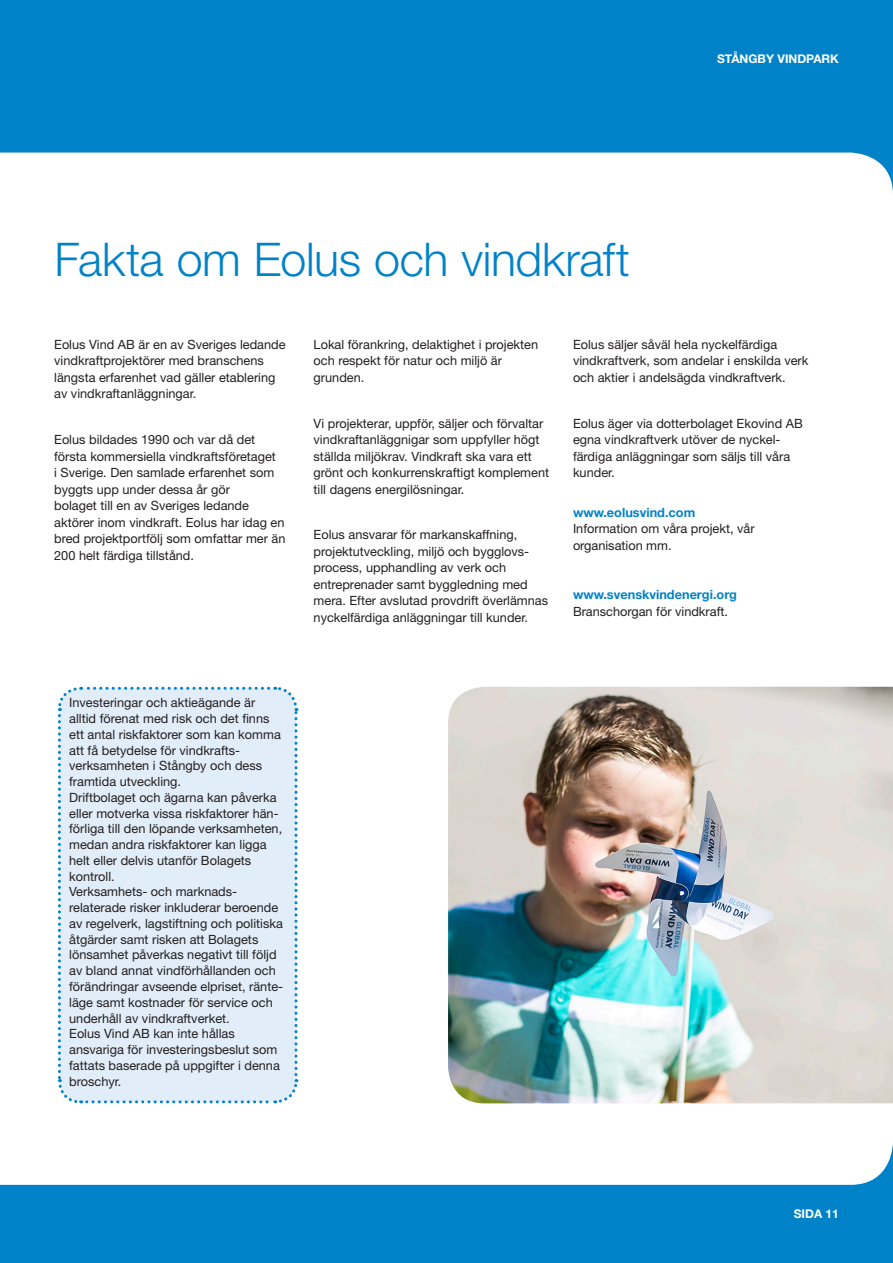
<style>
.page{position:relative;width:893px;height:1263px;background:#0082c9}
.page>*{position:absolute;margin:0;border:0;box-sizing:border-box;transform-origin:0 0}
.Eolus_Rubrik{font:300 46.5px "Helvetica Neue LT Std";letter-spacing:-.005em;color:#0082c9}
.Eolus_brödtext{font:12.75px/16.5px "Helvetica Neue LT Std";color:#231f20}
.t1{font:700 12.75px "Helvetica Neue LT Std";color:#0082c9}
.t2{font:700 12px "Helvetica Neue LT Std";color:#fff}
</style>
<div class="page">
<div style="left:0;top:153px;width:893px;height:1032px;background:#fff"></div>
<img style="left:448px;top:687px;width:445px;height:416px">
<div style="left:56px;top:685px;width:243px;height:420px;background:#e1edf8"></div>
<p class="Eolus_Rubrik" style="left:54px;top:231px;width:577px">Fakta om Eolus och vindkraft</p>
<p class="t2" style="left:717px;top:51px;width:123px">STÅNGBY VINDPARK</p>
<p class="Eolus_brödtext" style="left:54px;top:336px;width:233px">Eolus Vind AB är en av Sveriges ledande vindkraftprojektörer med branschens längsta erfarenhet vad gäller etablering av vindkraftanläggningar.</p>
<p class="Eolus_brödtext" style="left:54px;top:431px;width:233px">Eolus bildades 1990 och var då det första kommersiella vindkraftsföretaget<br>i Sverige. Den samlade erfarenhet som byggts upp under dessa år gör<br>bolaget till en av Sveriges ledande aktörer inom vindkraft. Eolus har idag en bred projektportfölj som omfattar mer än 200 helt färdiga tillstånd.</p>
<p class="Eolus_brödtext" style="left:314px;top:336px;width:226px">Lokal förankring, delaktighet i projekten och respekt för natur och miljö är grunden.</p>
<p class="Eolus_brödtext" style="left:314px;top:415px;width:237px">Vi projekterar, uppför, säljer och förvaltar vindkraftanläggnigar som uppfyller högt ställda miljökrav. Vindkraft ska vara ett grönt och konkurrenskraftigt komplement till dagens energilösningar.</p>
<p class="Eolus_brödtext" style="left:314px;top:526px;width:236px">Eolus ansvarar för markanskaffning, projektutveckling, miljö och bygglovs&shy;process, upphandling av verk och entreprenader samt byggledning med mera. Efter avslutad provdrift överlämnas nyckelfärdiga anläggningar till kunder.</p>
<p class="Eolus_brödtext" style="left:573px;top:336px;width:237px">Eolus säljer såväl hela nyckelfärdiga vindkraftverk, som andelar i enskilda verk och aktier i andelsägda vindkraftverk.</p>
<p class="Eolus_brödtext" style="left:573px;top:415px;width:231px">Eolus äger via dotterbolaget Ekovind AB egna vindkraftverk utöver de nyckel&shy;färdiga anläggningar som säljs till våra kunder.</p>
<p class="t1" style="left:573px;top:504px;width:124px">www.eolusvind.com</p>
<p class="Eolus_brödtext" style="left:573px;top:520px;width:183px">Information om våra projekt, vår</p>
<p class="Eolus_brödtext" style="left:573px;top:536px;width:100px">organisation mm.</p>
<p class="t1" style="left:573px;top:587px;width:166px">www.svenskvindenergi.org</p>
<p class="Eolus_brödtext" style="left:573px;top:602px;width:157px">Branschorgan för vindkraft.</p>
<p class="Eolus_brödtext" style="left:69px;top:694px;width:188px">Investeringar och aktieägande är</p>
<p class="Eolus_brödtext" style="left:69px;top:711px;width:213px;line-height:15.8px">alltid förenat med risk och det finns ett antal riskfaktorer som kan komma att få betydelse för vindkrafts-</p>
<p class="Eolus_brödtext" style="left:69px;top:758px;width:194px;line-height:15.8px">verksamheten i Stångby och dess framtida utveckling.</p>
<p class="Eolus_brödtext" style="left:69px;top:789px;width:215px;line-height:15.8px">Driftbolaget och ägarna kan påverka eller motverka vissa riskfaktorer hän&shy;förliga till den löpande verksamheten, medan andra riskfaktorer kan ligga helt eller delvis utanför Bolagets</p>
<p class="Eolus_brödtext" style="left:69px;top:868px;width:47px">kontroll.</p>
<p class="Eolus_brödtext" style="left:69px;top:883px;width:169px">Verksamhets- och marknads-</p>
<p class="Eolus_brödtext" style="left:69px;top:900px;width:215px;line-height:15.8px">relaterade risker inkluderar beroende av regelverk, lagstiftning och politiska åtgärder samt risken att Bolagets</p>
<p class="Eolus_brödtext" style="left:69px;top:947px;width:215px;line-height:15.8px">lönsamhet påverkas negativt till följd av bland annat vindförhållanden och förändringar avseende elpriset, ränte&shy;läge samt kostnader för service och underhåll av vindkraftverket.</p>
<p class="Eolus_brödtext" style="left:69px;top:1025px;width:167px">Eolus Vind AB kan inte hållas</p>
<p class="Eolus_brödtext" style="left:69px;top:1041px;width:212px">ansvariga för investeringsbeslut som fattats baserade på uppgifter i denna broschyr.</p>
<p class="t2" style="left:794px;top:1206px;width:47px">SIDA 11</p>
</div>
